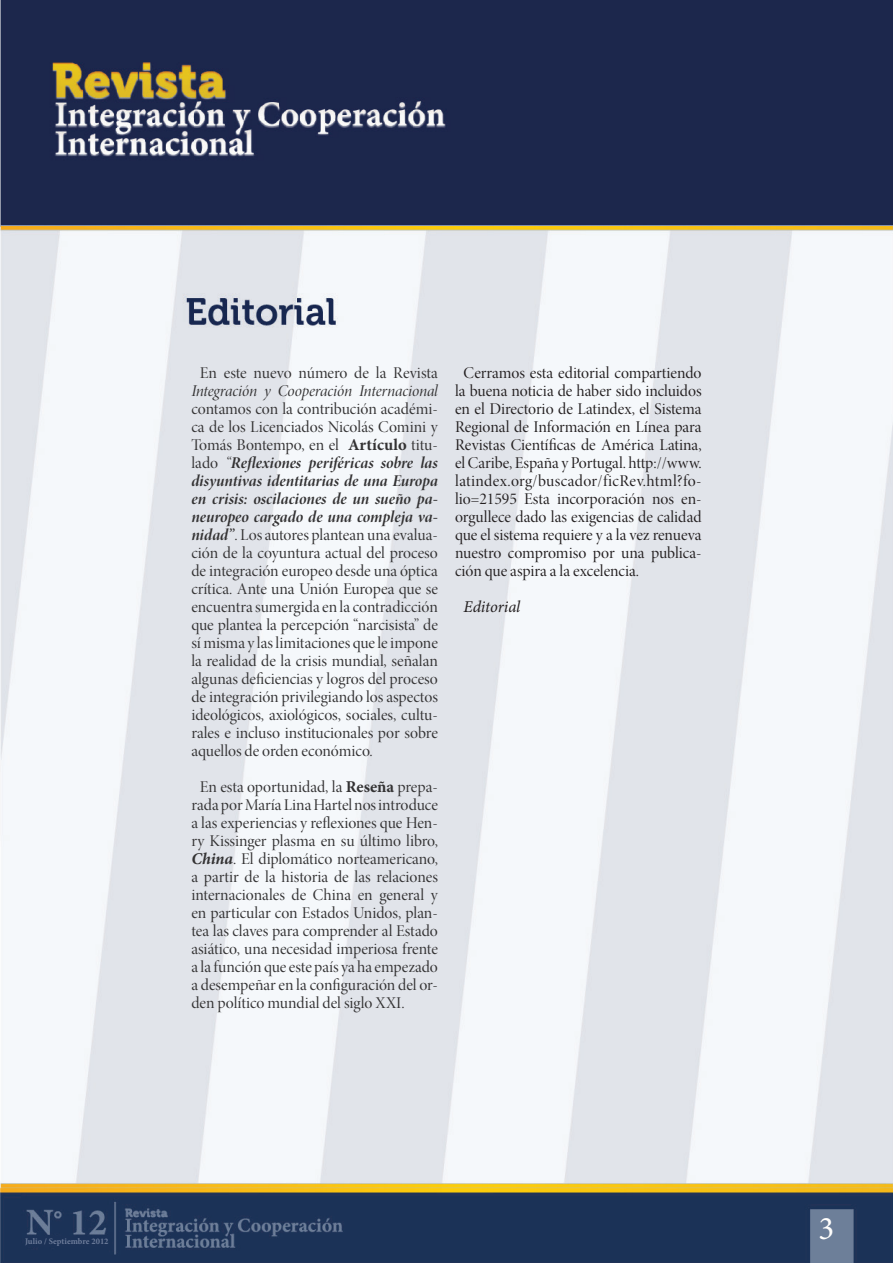
<style>
.page{position:relative;width:893px;height:1263px;background:#fff}
.page>*{position:absolute;margin:0;border:0;box-sizing:border-box;transform-origin:0 0}
.t1{font:33px "Minion Pro";color:#fffefc}
.t2{font:16.5px/18px "Minion Pro Disp";letter-spacing:-.005em;color:#333233;text-align:justify}
.t3{font:16.5px/18px "Minion Pro Disp";letter-spacing:-.005em;color:#231f20;text-align:justify}
.t4{font:16.5px/18px "Minion Pro Bold It Disp";letter-spacing:-.005em;color:#333233;text-align:justify}
.t5{font:16.5px "Minion Pro It Disp";letter-spacing:-.01em;color:#333233}
.t6{font:italic 16.5px "Minion Pro";letter-spacing:-.01em;color:#231f20}
.t7{font:700 8.55px "Minion Pro";color:#6e7d9b}
.s1{font-family:"Minion Pro";font-weight:700}
.s2{font-family:"Minion Pro Disp"}
.s3{font-family:"Minion Pro It Disp"}
.s4{font-family:"Minion Pro Bold It Disp"}
.s5{font-family:"Minion Pro";font-weight:700;font-style:italic}
</style>
<div class="page">
<img style="left:0;top:0;width:893px;height:1263px">
<div style="left:25px;top:1236px;width:83px;height:11px;background:#1c3257"></div>
<p class="t2" style="left:200px;top:364px;width:240px">En este nuevo número de la Revista</p>
<p class="t5" style="left:191px;top:380px;width:248px">Integración y Cooperación Internacional</p>
<p class="t2" style="left:191px;top:400px;width:248px">contamos con la contribución académi&shy;ca de los Licenciados Nicolás Comini y Tomás Bontempo, en el <span class="s1">Artículo</span> titu-</p>
<p class="t4" style="left:191px;top:454px;width:248px"><span class="s2">lado</span> <span class="s3">“</span>Reflexiones periféricas sobre las disyuntivas identitarias de una Europa en crisis: oscilaciones de un sueño pa&shy;neuropeo cargado de una compleja va-</p>
<p class="t2" style="left:191px;top:526px;width:248px"><span class="s4">nidad”</span>. Los autores plantean una evalua&shy;ción de la coyuntura actual del proceso de integración europeo desde una óptica crítica. Ante una Unión Europea que se encuentra sumergida en la contradicción que plantea la percepción “narcisista” de sí misma y las limitaciones que le impone la realidad de la crisis mundial, señalan algunas deficiencias y logros del proceso de integración privilegiando los aspectos ideológicos, axiológicos, sociales, cultu&shy;rales e incluso institucionales por sobre aquellos de orden económico.</p>
<p class="t2" style="left:191px;top:778px;width:248px;text-indent:9px">En esta oportunidad, la <span class="s1">Reseña</span> prepa&shy;rada por María Lina Hartel nos introduce a las experiencias y reflexiones que Hen&shy;ry Kissinger plasma en su último libro, <span class="s5">China</span>. El diplomático norteamericano, a partir de la historia de las relaciones internacionales de China en general y en particular con Estados Unidos, plan&shy;tea las claves para comprender al Estado asiático, una necesidad imperiosa frente a la función que este país ya ha empezado a desempeñar en la configuración del or&shy;den político mundial del siglo XXI.</p>
<p class="t3" style="left:455px;top:364px;width:248px;text-indent:8px">Cerramos esta editorial compartiendo la buena noticia de haber sido incluidos en el Directorio de Latindex, el Sistema Regional de Información en Línea para Revistas Científicas de América Latina, el Caribe, España y Portugal. http://www. latindex.org/buscador/ficRev.html?fo&shy;lio=21595 Esta incorporación nos en&shy;orgullece dado las exigencias de calidad que el sistema requiere y a la vez renueva nuestro compromiso por una publica&shy;ción que aspira a la excelencia.</p>
<p class="t6" style="left:464px;top:596px;width:58px">Editorial</p>
<p class="t7" style="left:25px;top:1235px;width:85px">Julio / Septiembre 2012</p>
<h1 class="t1" style="left:819px;top:1206px;width:17px">3</h1>
</div>
